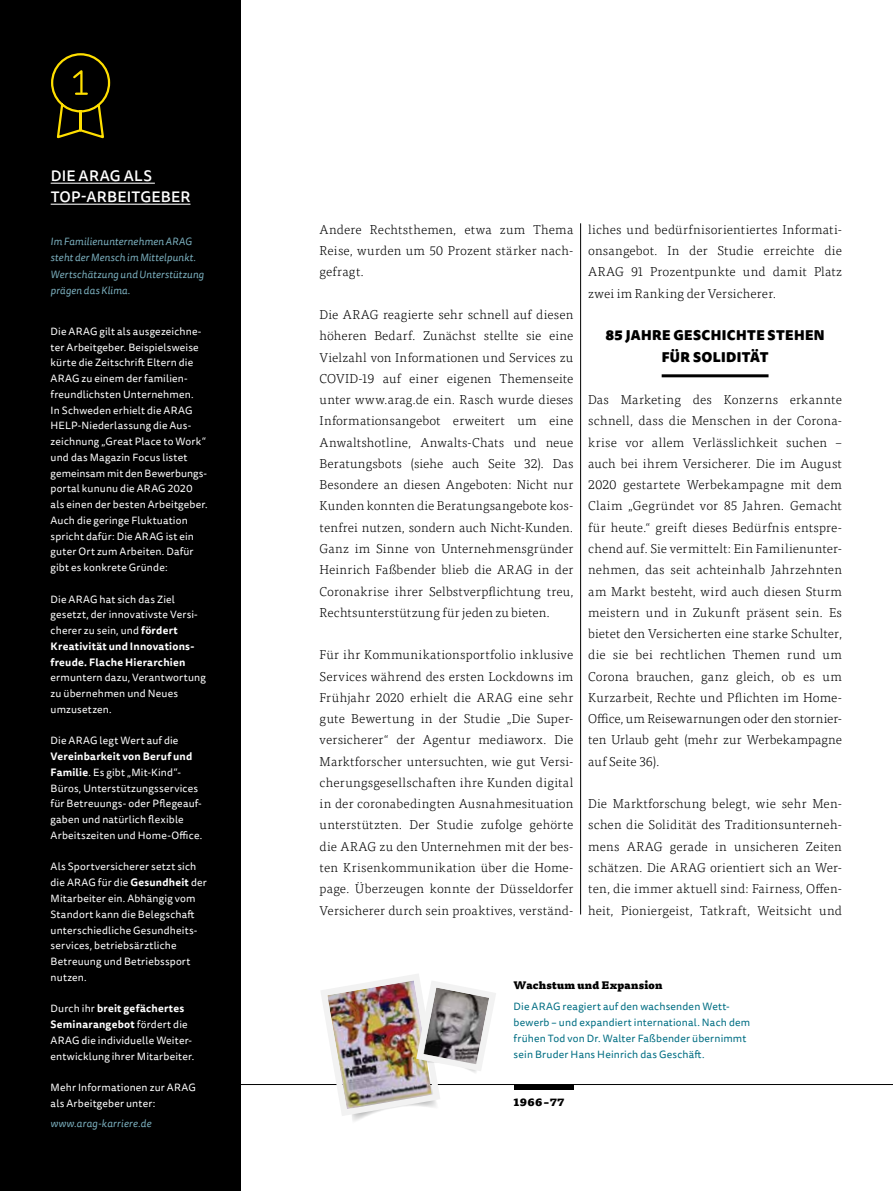
<style>
.page{position:relative;width:893px;height:1191px;background:#fff}
.page>*{position:absolute;margin:0;border:0;box-sizing:border-box;transform-origin:0 0}
.t1{font:500 15px/21px "Tisa Sans OT";letter-spacing:.015em;color:#fff}
.t2{font:900 13.5px/21.3px "Tisa Sans OT";letter-spacing:.025em;color:#000;text-align:center}
.t3{font:300 12.9px/21.3px "Tisa OT";letter-spacing:.015em;color:#000;text-align:justify}
.t4{font:10.5px/15.8px "Tisa Sans OT";letter-spacing:.015em;color:#fff}
.t5{font:10.5px/15.8px "Tisa Sans OT";letter-spacing:.015em;color:#006e83}
.t6{font:italic 10.5px/16.5px "Tisa Sans OT";letter-spacing:.015em;color:#7cb1c0}
.t7{font:900 10.5px "Tisa OT";letter-spacing:.025em;color:#000}
.s1{font-weight:700}
</style>
<div class="page">
<div style="left:0;top:0;width:241px;height:1191px;background:#000"></div>
<hr style="left:662px;top:374px;width:106px;height:3px;background:#000">
<hr style="left:580px;top:223px;width:1px;height:691px;background:#000">
<hr style="left:0;top:1084px;width:893px;height:1px;background:#000">
<div style="left:514px;top:1084px;width:59px;height:5px;background:#000"></div>
<img style="left:321px;top:974px;width:175px;height:147px">
<hr style="left:51px;top:183px;width:104px;height:1px;background:#fff">
<hr style="left:51px;top:204px;width:140px;height:1px;background:#fff">
<svg style="left:51px;top:53px;width:60px;height:86px"></svg>
<p class="t1" style="left:51px;top:166px;width:141px">DIE ARAG ALS<br>TOP-ARBEITGEBER</p>
<p class="t6" style="left:51px;top:233px;width:155px">Im Familienunternehmen ARAG steht der Mensch im Mittelpunkt.<br>Wertschätzung und Unterstützung prägen das Klima.</p>
<p class="t4" style="left:51px;top:324px;width:158px">Die ARAG gilt als ausgezeichne&shy;ter Arbeitgeber. Beispielsweise kürte die Zeitschrift Eltern die<br>ARAG zu einem der familien&shy;freundlichsten Unternehmen.<br>In Schweden erhielt die ARAG<br>HELP-Niederlassung die Aus&shy;zeichnung „Great Place to Work“ und das Magazin Focus listet gemeinsam mit den Bewerbungs&shy;portal kununu die ARAG 2020 als einen der besten Arbeitgeber.<br>Auch die geringe Fluktuation spricht dafür: Die ARAG ist ein guter Ort zum Arbeiten. Dafür gibt es konkrete Gründe:</p>
<p class="t4" style="left:51px;top:592px;width:149px">Die ARAG hat sich das Ziel gesetzt, der innovativste Versi&shy;cherer zu sein, und <span class="s1">fördert<br>Kreativität und Innovations&shy;freude. Flache Hierarchien</span></p>
<p class="t4" style="left:51px;top:670px;width:157px">ermuntern dazu, Verantwortung zu übernehmen und Neues umzusetzen.</p>
<p class="t4" style="left:51px;top:733px;width:129px">Die ARAG legt Wert auf die</p>
<p class="t4" style="left:51px;top:749px;width:153px"><span class="s1">Vereinbarkeit von Beruf und<br>Familie</span>. Es gibt „Mit-Kind“-<br>Büros, Unterstützungsservices für Betreuungs- oder Pflegeauf&shy;gaben und natürlich flexible<br>Arbeitszeiten und Home-Office.</p>
<p class="t4" style="left:51px;top:859px;width:158px">Als Sportversicherer setzt sich die ARAG für die <span class="s1">Gesundheit</span> der<br>Mitarbeiter ein. Abhängig vom<br>Standort kann die Belegschaft unterschiedliche Gesundheits&shy;services, betriebsärztliche<br>Betreuung und Betriebssport nutzen.</p>
<p class="t4" style="left:51px;top:1001px;width:145px">Durch ihr <span class="s1">breit gefächertes<br>Seminarangebot</span> fördert die<br>ARAG die individuelle Weiter&shy;entwicklung ihrer Mitarbeiter.</p>
<p class="t4" style="left:51px;top:1080px;width:147px">Mehr Informationen zur ARAG als Arbeitgeber unter:</p>
<p class="t6" style="left:51px;top:1116px;width:103px">www.arag-karriere.de</p>
<p class="t3" style="left:320px;top:219px;width:255px">Andere Rechtsthemen, etwa zum Thema Reise, wurden um 50 Prozent stärker nach&shy;gefragt.</p>
<p class="t3" style="left:320px;top:304px;width:255px">Die ARAG reagierte sehr schnell auf diesen höheren Bedarf. Zunächst stellte sie eine Vielzahl von Informationen und Services zu COVID-19 auf einer eigenen Themenseite unter www.arag.de ein. Rasch wurde dieses Informationsangebot erweitert um eine Anwaltshotline, Anwalts-Chats und neue Beratungsbots (siehe auch Seite 32). Das Besondere an diesen Angeboten: Nicht nur Kunden konnten die Beratungsangebote kos&shy;tenfrei nutzen, sondern auch Nicht-Kunden.<br>Ganz im Sinne von Unternehmensgründer Heinrich Faßbender blieb die ARAG in der Coronakrise ihrer Selbstverpflichtung treu, Rechtsunterstützung für jeden zu bieten.</p>
<p class="t3" style="left:320px;top:644px;width:255px">Für ihr Kommunikationsportfolio inklusive Services während des ersten Lockdowns im Frühjahr 2020 erhielt die ARAG eine sehr gute Bewertung in der Studie „Die Super&shy;versicherer“ der Agentur mediaworx. Die Marktforscher untersuchten, wie gut Versi&shy;cherungsgesellschaften ihre Kunden digital in der coronabedingten Ausnahmesituation unterstützten. Der Studie zufolge gehörte die ARAG zu den Unternehmen mit der bes&shy;ten Krisenkommunikation über die Home&shy;page. Überzeugen konnte der Düsseldorfer Versicherer durch sein proaktives, verständ-</p>
<p class="t3" style="left:588px;top:219px;width:255px">liches und bedürfnisorientiertes Informati&shy;onsangebot. In der Studie erreichte die ARAG 91 Prozentpunkte und damit Platz zwei im Ranking der Versicherer.</p>
<p class="t2" style="left:605px;top:325px;width:221px">85 JAHRE GESCHICHTE STEHEN<br>FÜR SOLIDITÄT</p>
<p class="t3" style="left:588px;top:389px;width:255px">Das Marketing des Konzerns erkannte schnell, dass die Menschen in der Corona&shy;krise vor allem Verlässlichkeit suchen – auch bei ihrem Versicherer. Die im August 2020 gestartete Werbekampagne mit dem Claim „Gegründet vor 85 Jahren. Gemacht für heute.“ greift dieses Bedürfnis entspre&shy;chend auf. Sie vermittelt: Ein Familienunter&shy;nehmen, das seit achteinhalb Jahrzehnten am Markt besteht, wird auch diesen Sturm meistern und in Zukunft präsent sein. Es bietet den Versicherten eine starke Schulter, die sie bei rechtlichen Themen rund um Corona brauchen, ganz gleich, ob es um Kurzarbeit, Rechte und Pflichten im Home-Office, um Reisewarnungen oder den stornier&shy;ten Urlaub geht (mehr zur Werbekampagne auf Seite 36).</p>
<p class="t3" style="left:588px;top:793px;width:255px">Die Marktforschung belegt, wie sehr Men&shy;schen die Solidität des Traditionsunterneh&shy;mens ARAG gerade in unsicheren Zeiten schätzen. Die ARAG orientiert sich an Wer&shy;ten, die immer aktuell sind: Fairness, Offen&shy;heit, Pioniergeist, Tatkraft, Weitsicht und</p>
<p class="t7" style="left:514px;top:978px;width:150px">Wachstum und Expansion</p>
<p class="t5" style="left:514px;top:999px;width:238px">Die ARAG reagiert auf den wachsenden Wett&shy;bewerb – und expandiert international. Nach dem frühen Tod von Dr. Walter Faßbender übernimmt sein Bruder Hans Heinrich das Geschäft.</p>
<p class="t7" style="left:514px;top:1095px;width:52px">1966–77</p>
</div>
